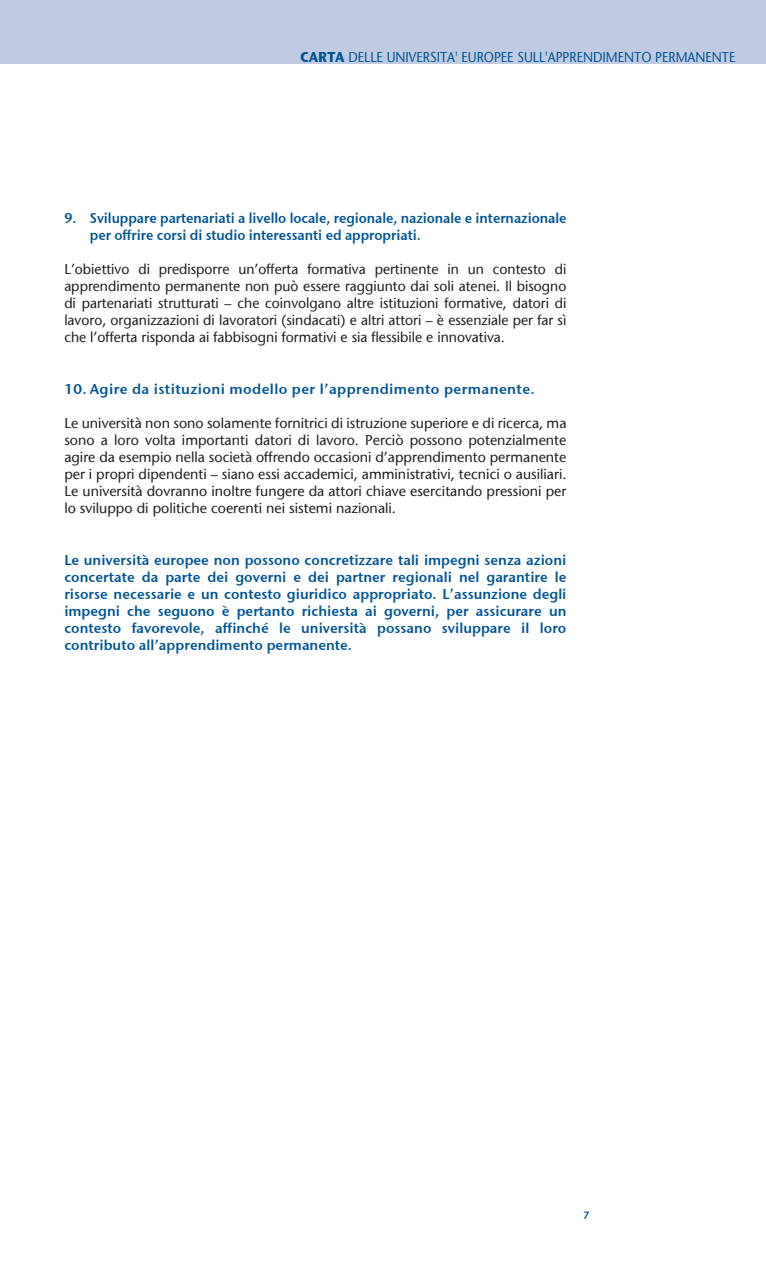
<style>
.page{position:relative;width:766px;height:1263px;background:#fff}
.page>*{position:absolute;margin:0;border:0;box-sizing:border-box;transform-origin:0 0}
.t1{font:14.25px/17.1px "Stone Sans";color:#231f20;text-align:justify}
.t2{font:14.25px/17.1px "Stone Sans Sem ITCTT Semi";letter-spacing:-.005em;color:#005595;text-align:justify}
.t3{font:14.25px/17.1px "Stone Sans Sem ITCTT Semi";letter-spacing:-.005em;color:#005595;scale:.94 1}
.t4{font:14.25px "Stone Sans Sem ITCTT Semi";letter-spacing:.025em;color:#005595}
.t5{font:14.25px "Stone Sans";color:#005595;scale:.9 1}
.t6{font:10.5px "Stone Sans Sem ITCTT Semi";color:#005595}
.s1{font-family:"Stone Sans ITC";font-weight:700}
</style>
<div class="page">
<div style="left:0;top:0;width:765px;height:64px;background:#bfcbe3"></div>
<p class="t5" style="left:300px;top:48px;width:485px"><span class="s1">CARTA</span> DELLE UNIVERSITA' EUROPEE SULL'APPRENDIMENTO PERMANENTE</p>
<p class="t3" style="left:90px;top:208px;width:508px;text-indent:-26px">9. Sviluppare partenariati a livello locale, regionale, nazionale e internazionale per offrire corsi di studio interessanti ed appropriati.</p>
<p class="t1" style="left:64px;top:260px;width:503px">L’obiettivo di predisporre un’offerta formativa pertinente in un contesto di apprendimento permanente non può essere raggiunto dai soli atenei. Il bisogno di partenariati strutturati – che coinvolgano altre istituzioni formative, datori di lavoro, organizzazioni di lavoratori (sindacati) e altri attori – è essenziale per far sì che l’offerta risponda ai fabbisogni formativi e sia flessibile e innovativa.</p>
<p class="t4" style="left:64px;top:377px;width:472px">10. Agire da istituzioni modello per l’apprendimento permanente.</p>
<p class="t1" style="left:64px;top:414px;width:503px">Le università non sono solamente fornitrici di istruzione superiore e di ricerca, ma sono a loro volta importanti datori di lavoro. Perciò possono potenzialmente agire da esempio nella società offrendo occasioni d’apprendimento permanente per i propri dipendenti – siano essi accademici, amministrativi, tecnici o ausiliari.<br>Le università dovranno inoltre fungere da attori chiave esercitando pressioni per lo sviluppo di politiche coerenti nei sistemi nazionali.</p>
<p class="t2" style="left:64px;top:550px;width:503px">Le università europee non possono concretizzare tali impegni senza azioni concertate da parte dei governi e dei partner regionali nel garantire le risorse necessarie e un contesto giuridico appropriato. L’assunzione degli impegni che seguono è pertanto richiesta ai governi, per assicurare un contesto favorevole, affinché le università possano sviluppare il loro contributo all’apprendimento permanente.</p>
<p class="t6" style="left:583px;top:1206px;width:8px">7</p>
</div>
